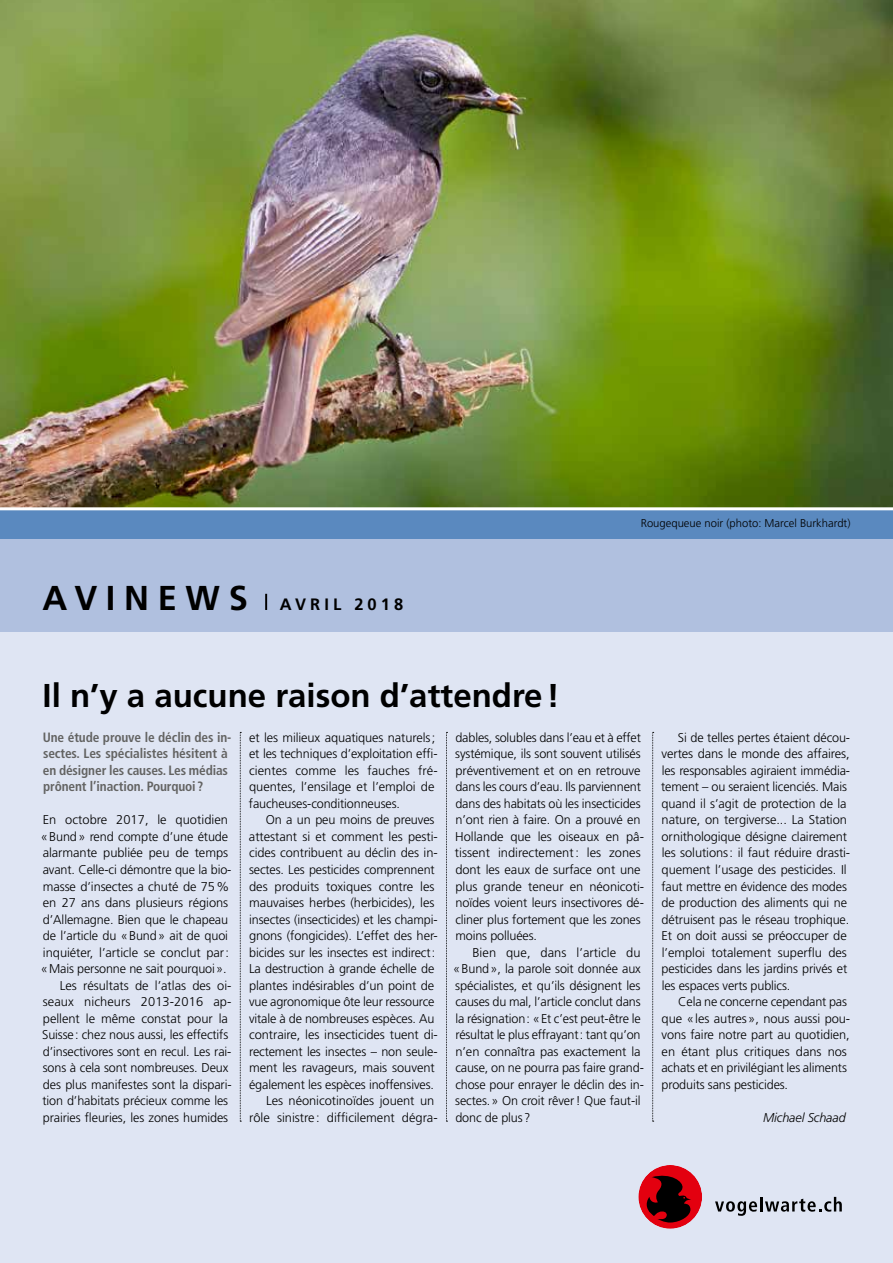
<style>
.page{position:relative;width:893px;height:1263px;background:#fff}
.page>*{position:absolute;margin:0;border:0;box-sizing:border-box;transform-origin:0 0}
.t1{font:700 34.5px "Frutiger";letter-spacing:.25em;color:#000}
.t2{font:700 33px "Frutiger";color:#000}
.t3{font:700 16.5px "Frutiger";letter-spacing:.25em;color:#000}
.t4{font:700 condensed 13.5px/16.5px "Frutiger";letter-spacing:-.01em;color:#636362}
.t5{font:300 12.75px/16.5px "Frutiger";letter-spacing:-.01em;color:#000}
.t6{font:italic 300 12.75px "Frutiger";letter-spacing:-.01em;color:#000}
.t7{font:300 11.25px "Frutiger";color:#000}
</style>
<div class="page">
<img style="left:0;top:0;width:893px;height:507px">
<div style="left:0;top:626px;width:893px;height:637px;background:#dfe5f3"></div>
<div style="left:0;top:539px;width:893px;height:92px;background:#b0c0df"></div>
<div style="left:0;top:509px;width:893px;height:30px;background:#5a89bf"></div>
<hr style="left:0;top:507px;width:893px;height:3px;background:#fff">
<svg style="left:715px;top:1201px;width:42px;height:15px"></svg>
<hr style="left:760px;top:1197px;width:3px;height:14px;background:#000">
<svg style="left:765px;top:1197px;width:77px;height:15px"></svg>
<div style="left:638px;top:1165px;width:64px;height:64px;background:#e3000f;border-radius:50%"></div>
<svg style="left:646px;top:1172px;width:45px;height:51px"></svg>
<svg style="left:265px;top:594px;width:2px;height:16px"></svg>
<svg style="left:240px;top:732px;width:1px;height:390px"></svg>
<svg style="left:446px;top:732px;width:1px;height:390px"></svg>
<svg style="left:652px;top:732px;width:2px;height:390px"></svg>
<h1 class="t1" style="left:43px;top:578px;width:207px">AVINEWS</h1>
<p class="t3" style="left:280px;top:594px;width:125px">AVRIL 2018</p>
<h2 class="t2" style="left:43px;top:677px;width:519px">Il n’y a aucune raison d’attendre!</h2>
<p class="t7" style="left:641px;top:517px;width:211px">Rougequeue noir (photo: Marcel Burkhardt)</p>
<p class="t4" style="left:43px;top:729px;width:190px">Une étude prouve le déclin des in&shy;sectes. Les spécialistes hésitent à en désigner les causes. Les médias prônent l’inaction. Pourquoi?</p>
<p class="t5" style="left:43px;top:812px;width:187px">En octobre 2017, le quotidien</p>
<p class="t5" style="left:41px;top:828px;width:189px">«Bund» rend compte d’une étude</p>
<p class="t5" style="left:43px;top:845px;width:187px">alarmante publiée peu de temps</p>
<p class="t5" style="left:43px;top:861px;width:190px">avant. Celle-ci démontre que la bio-</p>
<p class="t5" style="left:43px;top:878px;width:188px">masse d’insectes a chuté de 75%</p>
<p class="t5" style="left:43px;top:894px;width:187px">en 27 ans dans plusieurs régions</p>
<p class="t5" style="left:43px;top:911px;width:187px">d’Allemagne. Bien que le chapeau</p>
<p class="t5" style="left:43px;top:927px;width:187px">de l’article du «Bund» ait de quoi</p>
<p class="t5" style="left:43px;top:944px;width:188px">inquiéter, l’article se conclut par:</p>
<p class="t5" style="left:41px;top:960px;width:187px">«Mais personne ne sait pourquoi».</p>
<p class="t5" style="left:60px;top:977px;width:173px">Les résultats de l’atlas des oi-</p>
<p class="t5" style="left:43px;top:993px;width:190px">seaux nicheurs 2013-2016 ap-</p>
<p class="t5" style="left:43px;top:1010px;width:187px">pellent le même constat pour la</p>
<p class="t5" style="left:42px;top:1026px;width:188px">Suisse: chez nous aussi, les effectifs</p>
<p class="t5" style="left:43px;top:1043px;width:190px">d’insectivores sont en recul. Les rai-</p>
<p class="t5" style="left:43px;top:1059px;width:187px">sons à cela sont nombreuses. Deux</p>
<p class="t5" style="left:43px;top:1076px;width:190px">des plus manifestes sont la dispari-</p>
<p class="t5" style="left:43px;top:1092px;width:187px">tion d’habitats précieux comme les</p>
<p class="t5" style="left:43px;top:1109px;width:187px">prairies fleuries, les zones humides</p>
<p class="t5" style="left:249px;top:729px;width:190px">et les milieux aquatiques naturels; et les techniques d’exploitation effi&shy;cientes comme les fauches fré&shy;quentes, l’ensilage et l’emploi de faucheuses-conditionneuses.</p>
<p class="t5" style="left:249px;top:812px;width:190px;text-align:right">On a un peu moins de preuves attestant si et comment les pesti&shy;cides contribuent au déclin des in&shy;sectes. Les pesticides comprennent des produits toxiques contre les mauvaises herbes (herbicides), les insectes (insecticides) et les champi&shy;gnons (fongicides). L’effet des her&shy;bicides sur les insectes est indirect:<br>La destruction à grande échelle de plantes indésirables d’un point de vue agronomique ôte leur ressource vitale à de nombreuses espèces. Au contraire, les insecticides tuent di&shy;rectement les insectes – non seule&shy;ment les ravageurs, mais souvent également les espèces inoffensives.<br>Les néonicotinoïdes jouent un rôle sinistre : difficilement dégra-</p>
<p class="t5" style="left:455px;top:729px;width:190px">dables, solubles dans l’eau et à effet systémique, ils sont souvent utilisés préventivement et on en retrouve dans les cours d’eau. Ils parviennent dans des habitats où les insecticides n’ont rien à faire. On a prouvé en Hollande que les oiseaux en pâ&shy;tissent indirectement: les zones dont les eaux de surface ont une plus grande teneur en néonicoti&shy;noïdes voient leurs insectivores dé&shy;cliner plus fortement que les zones moins polluées.</p>
<p class="t5" style="left:453px;top:944px;width:192px;text-indent:19px">Bien que, dans l’article du «Bund», la parole soit donnée aux spécialistes, et qu’ils désignent les causes du mal, l’article conclut dans la résignation: «Et c’est peut-être le résultat le plus effrayant: tant qu’on n’en connaîtra pas exactement la cause, on ne pourra pas faire grand&shy;chose pour enrayer le déclin des in&shy;sectes.» On croit rêver! Que faut-il donc de plus?</p>
<p class="t5" style="left:661px;top:729px;width:190px;text-indent:17px">Si de telles pertes étaient décou&shy;vertes dans le monde des affaires, les responsables agiraient immédia&shy;tement – ou seraient licenciés. Mais quand il s’agit de protection de la nature, on tergiverse... La Station ornithologique désigne clairement les solutions: il faut réduire drasti&shy;quement l’usage des pesticides. Il faut mettre en évidence des modes de production des aliments qui ne détruisent pas le réseau trophique.<br>Et on doit aussi se préoccuper de l’emploi totalement superflu des pesticides dans les jardins privés et les espaces verts publics.</p>
<p class="t5" style="left:661px;top:993px;width:190px;text-indent:17px">Cela ne concerne cependant pas que «les autres», nous aussi pou&shy;vons faire notre part au quotidien, en étant plus critiques dans nos achats et en privilégiant les aliments produits sans pesticides.</p>
<p class="t6" style="left:763px;top:1110px;width:84px">Michael Schaad</p>
</div>
